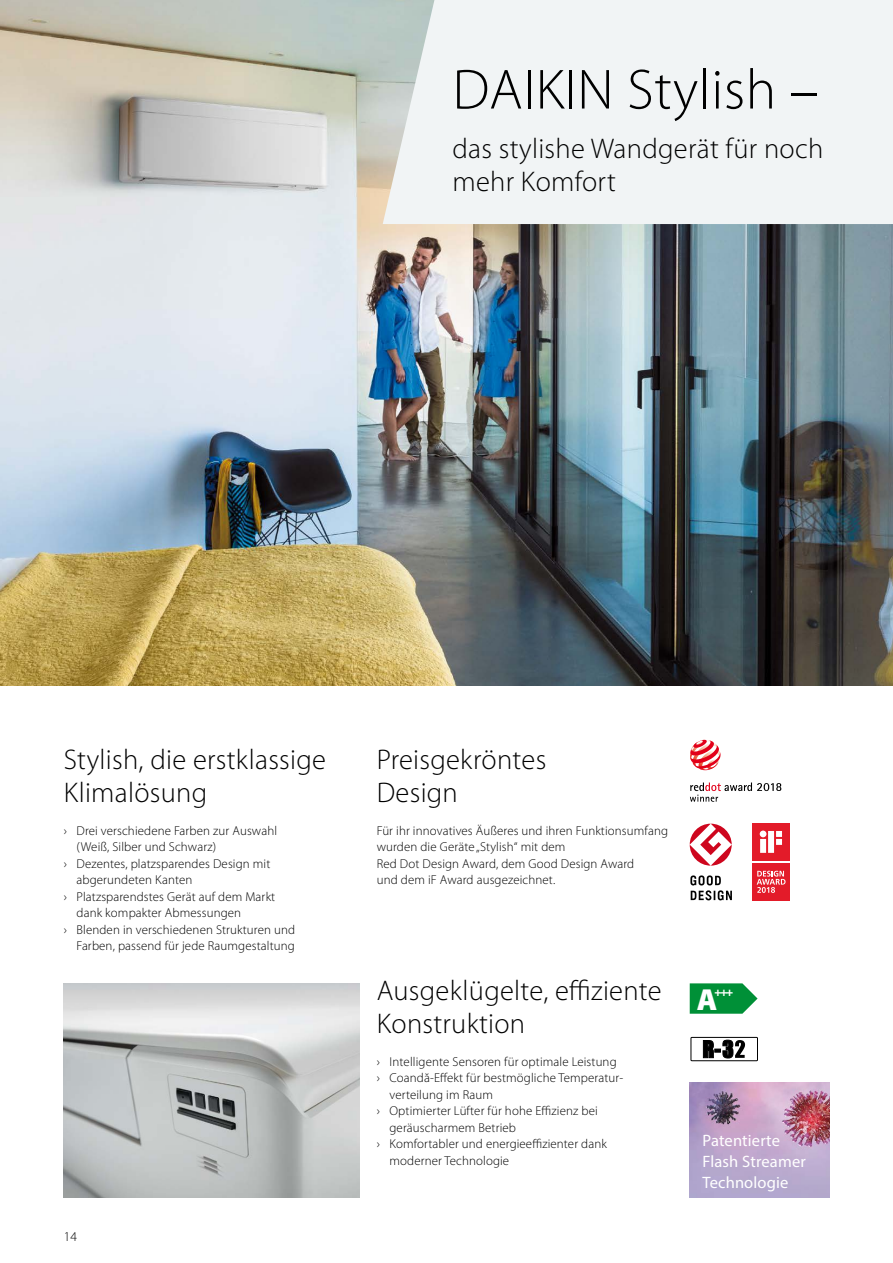
<style>
.page{position:relative;width:893px;height:1263px;background:#fff}
.page>*{position:absolute;margin:0;border:0;box-sizing:border-box;transform-origin:0 0}
.t1{font:300 57px "Myriad Pro";letter-spacing:.01em;color:#000}
.t2{font:900 30.6px "Myriad Pro";color:#fff}
.t3{font:300 28.5px/33px "Myriad Pro";letter-spacing:.01em;color:#000}
.t4{font:16.5px/21px "Myriad Pro";letter-spacing:.01em;color:#fff}
.t5{font:300 13.5px "Myriad Pro";color:#000}
.t6{font:300 12.9px/16.5px "Myriad Pro";letter-spacing:.01em;color:#000}
.t7{font:900 11.85px "Myriad Pro";color:#fff}
</style>
<div class="page">
<img style="left:0;top:0;width:893px;height:686px">
<div style="left:752px;top:863px;width:38px;height:38px;background:#e31b29"></div>
<div style="left:752px;top:823px;width:38px;height:38px;background:#e31b29"></div>
<svg style="left:760px;top:830px;width:22px;height:23px"></svg>
<svg style="left:757px;top:871px;width:28px;height:22px"></svg>
<svg style="left:690px;top:740px;width:30px;height:30px"></svg>
<svg style="left:690px;top:782px;width:91px;height:20px"></svg>
<svg style="left:690px;top:875px;width:42px;height:25px"></svg>
<svg style="left:690px;top:824px;width:42px;height:42px"></svg>
<img style="left:64px;top:983px;width:296px;height:215px">
<img style="left:690px;top:1082px;width:139px;height:116px">
<svg style="left:690px;top:983px;width:68px;height:31px;background:#229f52"></svg>
<div style="left:690px;top:1037px;width:68px;height:24px;border:1px solid #000"></div>
<svg style="left:703px;top:1040px;width:42px;height:18px"></svg>
<div style="left:383px;top:0;width:510px;height:224px;background:#f1f4f5"></div>
<h1 class="t1" style="left:452px;top:55px;width:367px">DAIKIN Stylish –</h1>
<h3 class="t3" style="left:452px;top:132px;width:372px">das stylishe Wandgerät für noch mehr Komfort</h3>
<h3 class="t3" style="left:64px;top:742px;width:264px">Stylish, die erstklassige<br>Klimalösung</h3>
<p class="t6" style="left:64px;top:822px;width:215px">› Drei verschiedene Farben zur Auswahl</p>
<p class="t6" style="left:77px;top:838px;width:141px">(Weiß, Silber und Schwarz)</p>
<p class="t6" style="left:64px;top:855px;width:208px">› Dezentes, platzsparendes Design mit</p>
<p class="t6" style="left:77px;top:871px;width:117px">abgerundeten Kanten</p>
<p class="t6" style="left:64px;top:888px;width:213px">› Platzsparendstes Gerät auf dem Markt</p>
<p class="t6" style="left:77px;top:904px;width:166px">dank kompakter Abmessungen</p>
<p class="t6" style="left:64px;top:921px;width:233px">› Blenden in verschiedenen Strukturen und</p>
<p class="t6" style="left:77px;top:937px;width:220px">Farben, passend für jede Raumgestaltung</p>
<p class="t5" style="left:64px;top:1228px;width:15px">14</p>
<h3 class="t3" style="left:377px;top:742px;width:171px">Preisgekröntes<br>Design</h3>
<p class="t6" style="left:377px;top:822px;width:293px">Für ihr innovatives Äußeres und ihren Funktionsumfang wurden die Geräte „Stylish“ mit dem<br>Red Dot Design Award, dem Good Design Award<br>und dem iF Award ausgezeichnet.</p>
<h3 class="t3" style="left:377px;top:973px;width:286px">Ausgeklügelte, effiziente<br>Konstruktion</h3>
<p class="t6" style="left:377px;top:1053px;width:241px">› Intelligente Sensoren für optimale Leistung</p>
<p class="t6" style="left:377px;top:1069px;width:247px">› Coandă-Effekt für bestmögliche Temperatur-</p>
<p class="t6" style="left:389px;top:1086px;width:105px">verteilung im Raum</p>
<p class="t6" style="left:377px;top:1102px;width:222px">› Optimierter Lüfter für hohe Effizienz bei</p>
<p class="t6" style="left:389px;top:1119px;width:128px">geräuscharmem Betrieb</p>
<p class="t6" style="left:377px;top:1135px;width:232px">› Komfortabler und energieeffizienter dank</p>
<p class="t6" style="left:389px;top:1152px;width:121px">moderner Technologie</p>
<h2 class="t2" style="left:697px;top:979px;width:22px">A</h2>
<p class="t7" style="left:714px;top:984px;width:20px">+++</p>
<p class="t4" style="left:702px;top:1130px;width:105px">Patentierte<br>Flash Streamer<br>Technologie</p>
</div>
